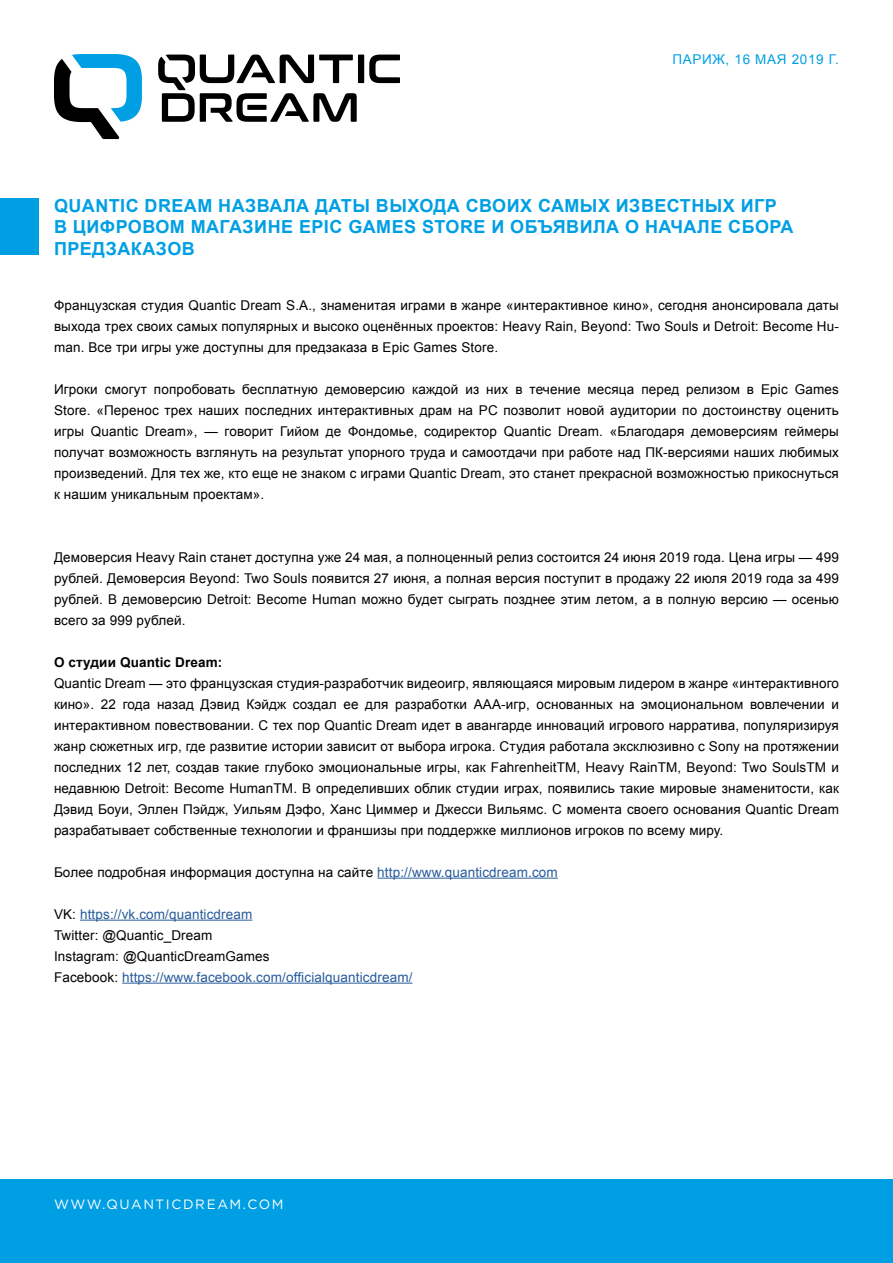
<style>
.page{position:relative;width:893px;height:1263px;background:#fff}
.page>*{position:absolute;margin:0;border:0;box-sizing:border-box;transform-origin:0 0}
.t1{font:700 18px/21.6px "Arial";letter-spacing:.025em;color:#009fe3}
.t2{font:13.5px/21px "Arial";letter-spacing:.01em;color:#000;text-align:justify}
.t3{font:13.5px/21px "Arial";letter-spacing:.01em;color:#275b9b}
.t4{font:13.5px "Gotham";letter-spacing:.12em;color:#fff}
.t5{font:700 13.5px "Arial";letter-spacing:.01em;color:#000}
.t6{font:13.5px "Arial";letter-spacing:.05em;color:#009fe3}
.s1{color:#275b9b}
.s2{color:#000}
</style>
<div class="page">
<div style="left:358px;top:55px;width:6px;height:28px;background:#000"></div>
<svg style="left:369px;top:55px;width:31px;height:28px"></svg>
<svg style="left:54px;top:54px;width:88px;height:85px"></svg>
<svg style="left:158px;top:55px;width:199px;height:67px"></svg>
<div style="left:0;top:1179px;width:893px;height:84px;background:#009fe3"></div>
<div style="left:0;top:199px;width:38px;height:56px;background:#009fe3"></div>
<hr style="left:377px;top:878px;width:181px;height:1px;background:#275b9b">
<hr style="left:80px;top:920px;width:172px;height:1px;background:#275b9b">
<hr style="left:122px;top:983px;width:290px;height:1px;background:#275b9b">
<p class="t6" style="left:672px;top:50px;width:168px">ПАРИЖ, 16 МАЯ 2019 Г.</p>
<h1 class="t1" style="left:54px;top:195px;width:741px">QUANTIC DREAM НАЗВАЛА ДАТЫ ВЫХОДА СВОИХ САМЫХ ИЗВЕСТНЫХ ИГР<br>В ЦИФРОВОМ МАГАЗИНЕ EPIC GAMES STORE И ОБЪЯВИЛА О НАЧАЛЕ СБОРА<br>ПРЕДЗАКАЗОВ</h1>
<p class="t2" style="left:54px;top:294px;width:786px">Французская студия Quantic Dream S.A., знаменитая играми в жанре «интерактивное кино», сегодня анонсировала даты выхода трех своих самых популярных и высоко оценённых проектов: Heavy Rain, Beyond: Two Souls и Detroit: Become Hu&shy;man. Все три игры уже доступны для предзаказа в Epic Games Store.</p>
<p class="t2" style="left:54px;top:379px;width:786px">Игроки смогут попробовать бесплатную демоверсию каждой из них в течение месяца перед релизом в Epic Games Store. «Перенос трех наших последних интерактивных драм на PC позволит новой аудитории по достоинству оценить игры Quantic Dream», — говорит Гийом де Фондомье, содиректор Quantic Dream. «Благодаря демоверсиям геймеры получат возможность взглянуть на результат упорного труда и самоотдачи при работе над ПК-версиями наших любимых произведений. Для тех же, кто еще не знаком с играми Quantic Dream, это станет прекрасной возможностью прикоснуться к нашим уникальным проектам».</p>
<p class="t2" style="left:54px;top:547px;width:786px">Демоверсия Heavy Rain станет доступна уже 24 мая, а полноценный релиз состоится 24 июня 2019 года. Цена игры — 499 рублей. Демоверсия Beyond: Two Souls появится 27 июня, а полная версия поступит в продажу 22 июля 2019 года за 499 рублей. В демоверсию Detroit: Become Human можно будет сыграть позднее этим летом, а в полную версию — осенью всего за 999 рублей.</p>
<p class="t5" style="left:54px;top:653px;width:170px">О студии Quantic Dream:</p>
<p class="t2" style="left:54px;top:673px;width:786px">Quantic Dream — это французская студия-разработчик видеоигр, являющаяся мировым лидером в жанре «интерактивного кино». 22 года назад Дэвид Кэйдж создал ее для разработки ААА-игр, основанных на эмоциональном вовлечении и интерактивном повествовании. С тех пор Quantic Dream идет в авангарде инноваций игрового нарратива, популяризируя жанр сюжетных игр, где развитие истории зависит от выбора игрока. Студия работала эксклюзивно с Sony на протяжении последних 12 лет, создав такие глубоко эмоциональные игры, как FahrenheitTM, Heavy RainTM, Beyond: Two SoulsTM и недавнюю Detroit: Become HumanTM. В определивших облик студии играх, появились такие мировые знаменитости, как Дэвид Боуи, Эллен Пэйдж, Уильям Дэфо, Ханс Циммер и Джесси Вильямс. С момента своего основания Quantic Dream разрабатывает собственные технологии и франшизы при поддержке миллионов игроков по всему миру.</p>
<p class="t2" style="left:54px;top:862px;width:505px">Более подробная информация доступна на сайте <span class="s1">http://www.quanticdream.com</span></p>
<p class="t3" style="left:54px;top:904px;width:360px"><span class="s2">VK:</span> https://vk.com/quanticdream<br><span class="s2">Twitter: @Quantic_Dream<br>Instagram: @QuanticDreamGames<br>Facebook:</span> https://www.facebook.com/officialquanticdream/</p>
<p class="t4" style="left:54px;top:1195px;width:231px">WWW.QUANTICDREAM.COM</p>
</div>
